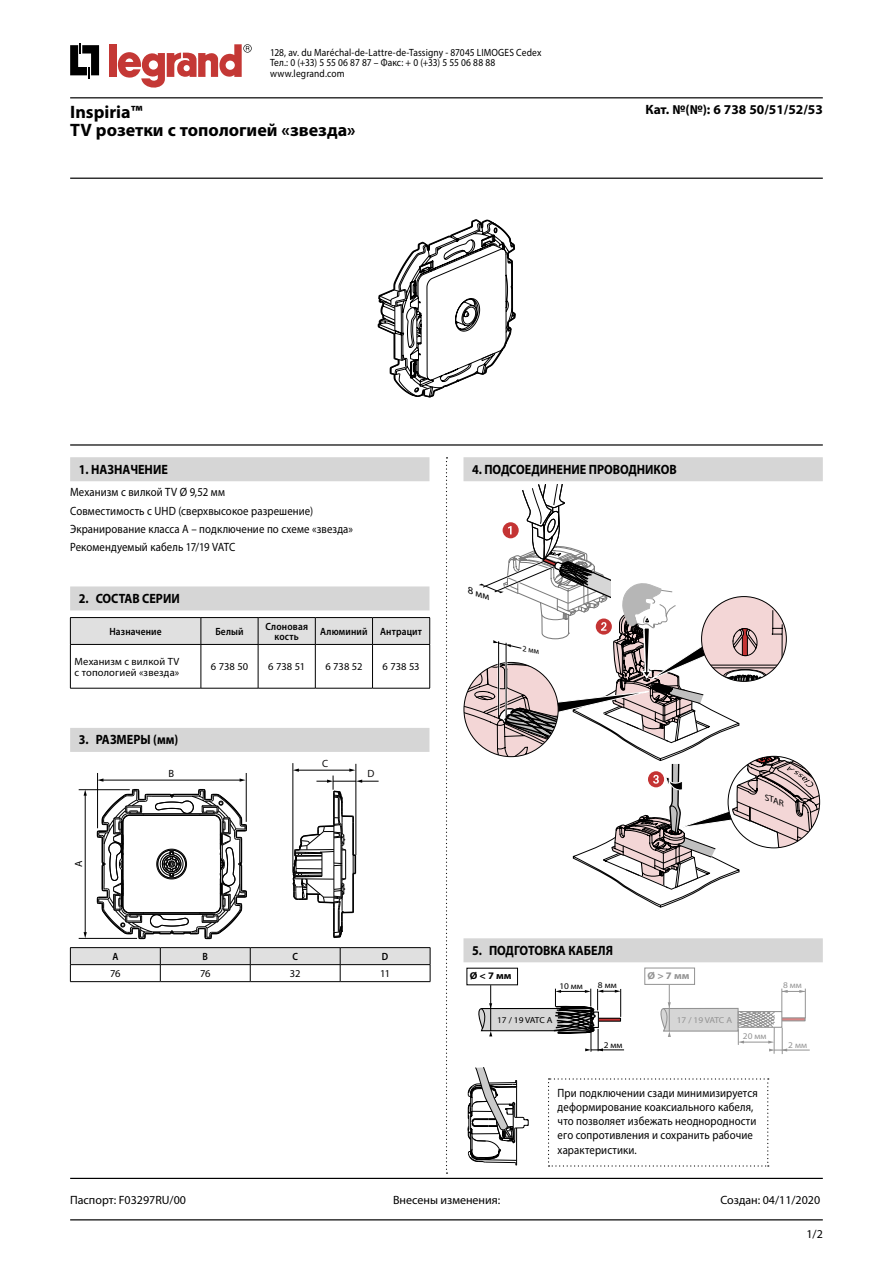
<style>
.page{position:relative;width:893px;height:1263px;background:#fff}
.page>*{position:absolute;margin:0;border:0;box-sizing:border-box;transform-origin:0 0}
.t1{font:700 18px/18px "Myriad Pro";color:#000}
.t2{font:700 13.5px "Myriad Pro";color:#000;scale:.9 1}
.t3{font:700 13.5px "Myriad Pro";color:#000}
.t4{font:12px/14.1px "Myriad Pro";letter-spacing:.01em;color:#000;scale:.9 1}
.t5{font:12px "Myriad Pro";letter-spacing:.01em;color:#000}
.t6{font:10.5px/10.5px "Myriad Pro";letter-spacing:.01em;color:#000;scale:.9 1}
.t7{font:10.5px/10.5px "Myriad Pro";letter-spacing:.01em;color:#000}
.t8{font:600 10.5px/10.5px "Myriad Pro";letter-spacing:.015em;color:#000;text-align:center;scale:.9 1}
.t9{font:10.5px "Myriad Pro";color:#0f0e0e}
.t10{font:700 10.05px "Myriad Pro";color:#000;scale:1.07 1}
.t11{font:700 10.05px "Myriad Pro";color:#939393;scale:1.07 1}
.t12{font:8.7px "Myriad Pro";color:#000;scale:1.07 1}
.t13{font:8.7px "Myriad Pro";color:#939393;scale:1.07 1}
.t14{font:italic 8.55px "Myriad Pro";color:#000;scale:1.17 1}
</style>
<div class="page">
<hr style="left:70px;top:97px;width:753px;height:1px;background:#000">
<hr style="left:70px;top:178px;width:753px;height:1px;background:#000">
<hr style="left:70px;top:444px;width:753px;height:2px;background:#000">
<hr style="left:70px;top:1219px;width:753px;height:1px;background:#000">
<hr style="left:70px;top:1178px;width:753px;height:1px;background:#000">
<svg style="left:446px;top:457px;width:1px;height:717px"></svg>
<svg style="left:70px;top:43px;width:29px;height:35px"></svg>
<div style="left:110px;top:44px;width:7px;height:33px;background:#c43835"></div>
<svg style="left:118px;top:44px;width:134px;height:44px"></svg>
<div style="left:463px;top:457px;width:360px;height:24px;background:#d6d6d6"></div>
<div style="left:463px;top:938px;width:360px;height:24px;background:#d6d6d6"></div>
<hr style="left:591px;top:1049px;width:33px;height:1px;background:#000">
<svg style="left:478px;top:989px;width:143px;height:63px"></svg>
<div style="left:774px;top:1017px;width:32px;height:4px;border:1px solid #939393"></div>
<hr style="left:774px;top:1050px;width:36px;height:1px;background:#939393">
<hr style="left:805px;top:988px;width:1px;height:30px;background:#939393">
<div style="left:644px;top:968px;width:51px;height:17px;border:1px solid #939393"></div>
<hr style="left:490px;top:985px;width:1px;height:46px;background:#000">
<svg style="left:660px;top:988px;width:145px;height:66px"></svg>
<hr style="left:669px;top:985px;width:1px;height:46px;background:#939393">
<svg style="left:468px;top:1067px;width:61px;height:99px"></svg>
<svg style="left:548px;top:1078px;width:221px;height:88px"></svg>
<div style="left:70px;top:457px;width:359px;height:24px;background:#d6d6d6"></div>
<div style="left:70px;top:586px;width:359px;height:24px;background:#d6d6d6"></div>
<div style="left:70px;top:728px;width:359px;height:24px;background:#d6d6d6"></div>
<hr style="left:70px;top:645px;width:1px;height:43px;background:#000">
<hr style="left:201px;top:645px;width:1px;height:43px;background:#000">
<hr style="left:258px;top:645px;width:1px;height:43px;background:#000">
<hr style="left:315px;top:645px;width:1px;height:43px;background:#000">
<hr style="left:372px;top:645px;width:1px;height:43px;background:#000">
<hr style="left:429px;top:645px;width:1px;height:43px;background:#000">
<hr style="left:70px;top:688px;width:131px;height:1px;background:#000">
<hr style="left:201px;top:688px;width:57px;height:1px;background:#000">
<hr style="left:258px;top:688px;width:57px;height:1px;background:#000">
<hr style="left:315px;top:688px;width:58px;height:1px;background:#000">
<hr style="left:373px;top:688px;width:57px;height:1px;background:#000">
<svg style="left:70px;top:617px;width:360px;height:27px;background:#d3d3d3"></svg>
<hr style="left:70px;top:644px;width:131px;height:1px;background:#000">
<hr style="left:201px;top:644px;width:57px;height:1px;background:#000">
<hr style="left:258px;top:644px;width:57px;height:1px;background:#000">
<hr style="left:315px;top:644px;width:58px;height:1px;background:#000">
<hr style="left:373px;top:644px;width:57px;height:1px;background:#000">
<hr style="left:293px;top:763px;width:1px;height:110px;background:#000">
<hr style="left:356px;top:764px;width:1px;height:91px;background:#000">
<hr style="left:97px;top:773px;width:1px;height:55px;background:#000">
<hr style="left:246px;top:773px;width:1px;height:49px;background:#000">
<hr style="left:79px;top:938px;width:58px;height:1px;background:#000">
<hr style="left:79px;top:789px;width:51px;height:1px;background:#000">
<hr style="left:102px;top:780px;width:139px;height:1px;background:#000">
<svg style="left:97px;top:778px;width:6px;height:4px"></svg>
<svg style="left:240px;top:778px;width:6px;height:4px"></svg>
<hr style="left:85px;top:794px;width:1px;height:139px;background:#000">
<svg style="left:84px;top:790px;width:3px;height:6px"></svg>
<svg style="left:84px;top:932px;width:3px;height:6px"></svg>
<svg style="left:96px;top:788px;width:151px;height:152px"></svg>
<svg style="left:292px;top:768px;width:87px;height:171px"></svg>
<hr style="left:70px;top:981px;width:90px;height:1px;background:#000">
<hr style="left:160px;top:981px;width:90px;height:1px;background:#000">
<hr style="left:250px;top:981px;width:90px;height:1px;background:#000">
<hr style="left:340px;top:981px;width:90px;height:1px;background:#000">
<hr style="left:70px;top:947px;width:90px;height:1px;background:#000">
<hr style="left:160px;top:947px;width:90px;height:1px;background:#000">
<hr style="left:250px;top:947px;width:90px;height:1px;background:#000">
<hr style="left:340px;top:947px;width:90px;height:1px;background:#000">
<svg style="left:70px;top:948px;width:361px;height:33px"></svg>
<hr style="left:70px;top:964px;width:90px;height:1px;background:#000">
<hr style="left:160px;top:964px;width:90px;height:1px;background:#000">
<hr style="left:250px;top:964px;width:90px;height:1px;background:#000">
<hr style="left:340px;top:964px;width:90px;height:1px;background:#000">
<svg style="left:377px;top:219px;width:139px;height:179px"></svg>
<svg style="left:464px;top:484px;width:356px;height:423px"></svg>
<p class="t6" style="left:270px;top:47px;width:303px">128, av. du Maréchal-de-Lattre-de-Tassigny - 87045 LIMOGES Cedex<br>Тел.: 0 (+33) 5 55 06 87 87 – Факс: + 0 (+33) 5 55 06 88 88 www.legrand.com</p>
<h1 class="t1" style="left:70px;top:102px;width:287px">Inspiria™<br>TV розетки с топологией «звезда»</h1>
<p class="t3" style="left:645px;top:101px;width:179px">Кат. №(№): 6 738 50/51/52/53</p>
<p class="t2" style="left:79px;top:460px;width:101px">1. НАЗНАЧЕНИЕ</p>
<p class="t4" style="left:70px;top:483px;width:316px;line-height:18.3px">Механизм с вилкой TV Ø 9,52 мм<br>Совместимость с UHD (сверхвысокое разрешение)<br>Экранирование класса A – подключение по схеме «звезда» Рекомендуемый кабель 17/19 VATC</p>
<p class="t2" style="left:79px;top:589px;width:114px">2. СОСТАВ СЕРИИ</p>
<p class="t8" style="left:109px;top:626px;width:60px">Назначение</p>
<p class="t8" style="left:215px;top:626px;width:33px">Белый</p>
<p class="t8" style="left:265px;top:621px;width:49px">Слоновая кость</p>
<p class="t8" style="left:320px;top:626px;width:115px">Алюминий Антрацит</p>
<p class="t7" style="left:75px;top:656px;width:106px">Механизм с вилкой TV с топологией «звезда»</p>
<p class="t7" style="left:211px;top:661px;width:39px">6 738 50</p>
<p class="t7" style="left:268px;top:661px;width:38px">6 738 51</p>
<p class="t7" style="left:325px;top:661px;width:39px">6 738 52</p>
<p class="t7" style="left:383px;top:661px;width:39px">6 738 53</p>
<p class="t2" style="left:79px;top:731px;width:112px">3. РАЗМЕРЫ (мм)</p>
<p class="t7" style="left:73px;top:867px;width:8px;rotate:-90deg">A</p>
<p class="t7" style="left:168px;top:768px;width:7px">B</p>
<p class="t9" style="left:322px;top:757px;width:8px">C</p>
<p class="t9" style="left:367px;top:767px;width:8px">D</p>
<p class="t8" style="left:112px;top:951px;width:8px">A</p>
<p class="t8" style="left:203px;top:951px;width:8px">B</p>
<p class="t8" style="left:292px;top:951px;width:8px">C</p>
<p class="t8" style="left:382px;top:951px;width:9px">D</p>
<p class="t7" style="left:110px;top:968px;width:12px">76</p>
<p class="t7" style="left:200px;top:968px;width:12px">76</p>
<p class="t7" style="left:290px;top:968px;width:12px">32</p>
<p class="t7" style="left:380px;top:968px;width:11px">11</p>
<p class="t2" style="left:472px;top:460px;width:229px">4. ПОДСОЕДИНЕНИЕ ПРОВОДНИКОВ</p>
<p class="t14" style="left:767px;top:792px;width:19px;rotate:20deg">STAR</p>
<p class="t2" style="left:472px;top:941px;width:158px">5. ПОДГОТОВКА КАБЕЛЯ</p>
<p class="t10" style="left:470px;top:969px;width:41px">Ø &lt; 7 мм</p>
<p class="t11" style="left:648px;top:969px;width:41px">Ø &gt; 7 мм</p>
<p class="t12" style="left:559px;top:980px;width:24px">10 мм</p>
<p class="t12" style="left:598px;top:980px;width:19px">8 мм</p>
<p class="t12" style="left:497px;top:1014px;width:53px">17 / 19 VATC A</p>
<p class="t13" style="left:677px;top:1014px;width:53px">17 / 19 VATC A</p>
<p class="t12" style="left:604px;top:1040px;width:19px">2 мм</p>
<p class="t13" style="left:743px;top:1031px;width:24px">20 мм</p>
<p class="t13" style="left:783px;top:980px;width:19px">8 мм</p>
<p class="t13" style="left:788px;top:1039px;width:19px">2 мм</p>
<p class="t4" style="left:558px;top:1086px;width:224px">При подключении сзади минимизируется деформирование коаксиального кабеля, что позволяет избежать неоднородности его сопротивления и сохранить рабочие характеристики.</p>
<p class="t5" style="left:70px;top:1192px;width:117px">Паспорт: F03297RU/00</p>
<p class="t5" style="left:393px;top:1192px;width:109px">Внесены изменения:</p>
<p class="t5" style="left:720px;top:1192px;width:101px">Создан: 04/11/2020</p>
<p class="t5" style="left:806px;top:1226px;width:18px">1/2</p>
</div>
